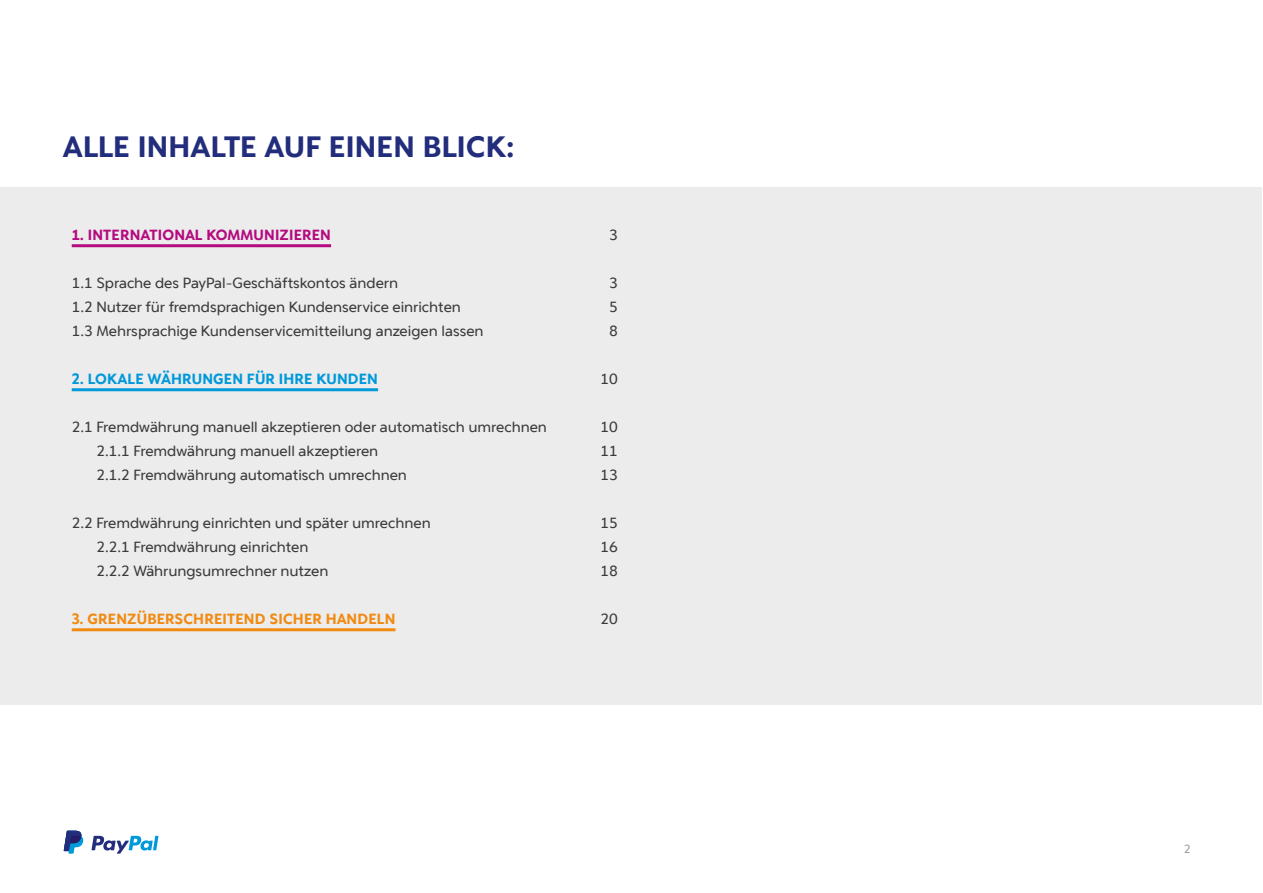
<style>
.page{position:relative;width:1263px;height:893px;background:#fff}
.page>*{position:absolute;margin:0;border:0;box-sizing:border-box;transform-origin:0 0}
.t1{font:700 30px "Pay Pal Forward W04";letter-spacing:.01em;color:#222d7c}
.t2{font:15px "Pay Pal Forward W04";color:#3b3b3a}
.t3{font:700 15px "Pay Pal Forward W04";letter-spacing:.01em;color:#f18a11}
.t4{font:700 15px "Pay Pal Forward W04";letter-spacing:.01em;color:#0099d9}
.t5{font:700 15px "Pay Pal Forward W04";letter-spacing:.01em;color:#b40b7f}
.t6{font:12px "Pay Pal Forward W04";color:#9c9d9d}
</style>
<div class="page">
<svg style="left:91px;top:836px;width:67px;height:18px"></svg>
<svg style="left:64px;top:831px;width:19px;height:23px"></svg>
<div style="left:0;top:187px;width:1262px;height:518px;background:#ececed"></div>
<hr style="left:72px;top:244px;width:259px;height:3px;background:#b40b7f">
<hr style="left:72px;top:388px;width:306px;height:3px;background:#0099d9">
<hr style="left:72px;top:628px;width:323px;height:3px;background:#f18a11">
<h1 class="t1" style="left:63px;top:128px;width:453px">ALLE INHALTE AUF EINEN BLICK:</h1>
<p class="t5" style="left:72px;top:225px;width:261px">1. INTERNATIONAL KOMMUNIZIEREN</p>
<p class="t2" style="left:609px;top:225px;width:10px">3</p>
<p class="t2" style="left:72px;top:273px;width:328px">1.1 Sprache des PayPal-Geschäftskontos ändern</p>
<p class="t2" style="left:609px;top:273px;width:10px">3</p>
<p class="t2" style="left:72px;top:297px;width:391px">1.2 Nutzer für fremdsprachigen Kundenservice einrichten</p>
<p class="t2" style="left:609px;top:297px;width:10px">5</p>
<p class="t2" style="left:72px;top:321px;width:413px">1.3 Mehrsprachige Kundenservicemitteilung anzeigen lassen</p>
<p class="t2" style="left:609px;top:321px;width:10px">8</p>
<p class="t4" style="left:72px;top:369px;width:308px">2. LOKALE WÄHRUNGEN FÜR IHRE KUNDEN</p>
<p class="t2" style="left:600px;top:369px;width:19px">10</p>
<p class="t2" style="left:72px;top:417px;width:477px">2.1 Fremdwährung manuell akzeptieren oder automatisch umrechnen</p>
<p class="t2" style="left:600px;top:417px;width:19px">10</p>
<p class="t2" style="left:96px;top:441px;width:283px">2.1.1 Fremdwährung manuell akzeptieren</p>
<p class="t2" style="left:600px;top:441px;width:19px">11</p>
<p class="t2" style="left:96px;top:465px;width:312px">2.1.2 Fremdwährung automatisch umrechnen</p>
<p class="t2" style="left:600px;top:465px;width:19px">13</p>
<p class="t2" style="left:72px;top:513px;width:360px">2.2 Fremdwährung einrichten und später umrechnen</p>
<p class="t2" style="left:600px;top:513px;width:19px">15</p>
<p class="t2" style="left:96px;top:537px;width:213px">2.2.1 Fremdwährung einrichten</p>
<p class="t2" style="left:600px;top:537px;width:19px">16</p>
<p class="t2" style="left:96px;top:561px;width:233px">2.2.2 Währungsumrechner nutzen</p>
<p class="t2" style="left:600px;top:561px;width:19px">18</p>
<p class="t3" style="left:72px;top:609px;width:325px">3. GRENZÜBERSCHREITEND SICHER HANDELN</p>
<p class="t2" style="left:600px;top:609px;width:19px">20</p>
<p class="t6" style="left:1184px;top:841px;width:8px">2</p>
</div>
